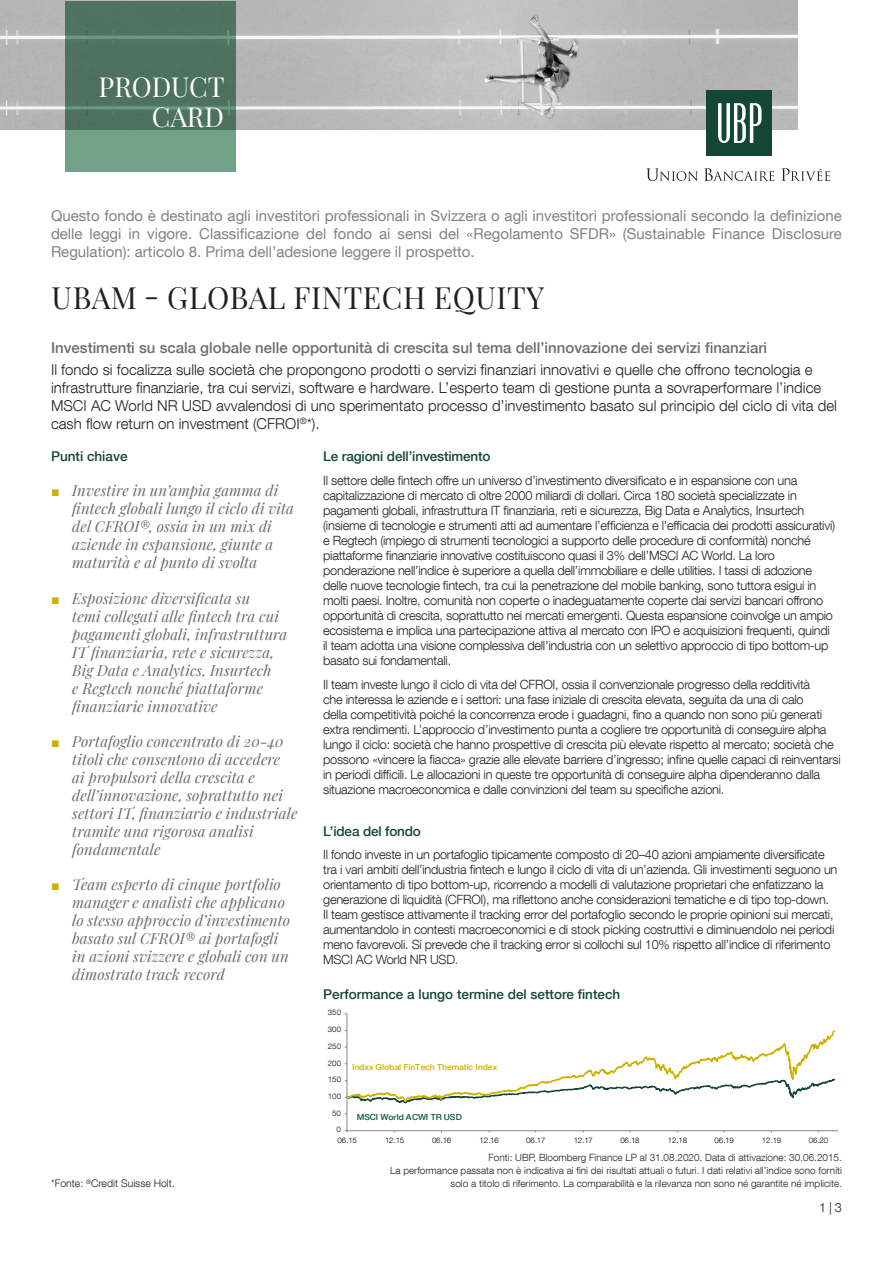
<style>
.page{position:relative;width:893px;height:1263px;background:#fff}
.page>*{position:absolute;margin:0;border:0;box-sizing:border-box;transform-origin:0 0}
.nom_du_fonds{font:30px "Playfair Display";letter-spacing:.02em;color:#231f20}
.t1{font:27px "Playfair Display";color:#fff}
.t2{font:italic 15px/18px "Playfair Display";letter-spacing:.005em;color:#6c6d70}
.Texte_Intro{font:300 15px/18px "Helvetica Neue LT Com";color:#231f20}
.For_qualified_invest{font:15px/18px "Helvetica Neue LT Com";color:#808285;text-align:justify}
.Texte_Intro_65{font:500 15px "Helvetica Neue LT Com";color:#6c6d70}
.Titre_Niv_2{font:500 13.5px "Helvetica Neue LT Com";color:#144634}
.Texte{font:300 12.75px/15px "Helvetica Neue LT Com";letter-spacing:-.02em;color:#231f20}
.Légende{font:300 10.5px "Helvetica Neue LT Com";color:#231f20}
.Sources{font:300 10.05px/12.6px "Helvetica Neue LT Com";color:#231f20;text-align:right}
.t3{font:500 8.4px "Helvetica Neue LT Com";letter-spacing:-.02em;color:#ceb000}
.t4{font:500 8.4px "Helvetica Neue LT Com";letter-spacing:-.015em;color:#09593e}
.t5{font:300 7.65px "Helvetica Neue LT Com";letter-spacing:-.025em;color:#000}
.s1{font-family:"Arial";font-style:normal;font-size:14.25px;color:#ceb000}
</style>
<div class="page">
<img style="left:0;top:0;width:797px;height:130px">
<svg style="left:65px;top:1px;width:170px;height:170px;background:#577f69"></svg>
<svg style="left:646px;top:168px;width:52px;height:13px"></svg>
<svg style="left:704px;top:168px;width:70px;height:13px"></svg>
<svg style="left:781px;top:168px;width:49px;height:13px"></svg>
<div style="left:706px;top:90px;width:66px;height:66px;background:#144634"></div>
<svg style="left:718px;top:103px;width:43px;height:40px"></svg>
<hr style="left:347px;top:1014px;width:1px;height:117px;background:#868686">
<hr style="left:347px;top:1130px;width:491px;height:1px;background:#868686">
<svg style="left:345px;top:1029px;width:490px;height:91px"></svg>
<p class="t1" style="left:99px;top:66px;width:128px">PRODUCT</p>
<p class="t1" style="left:152px;top:96px;width:74px">CARD</p>
<p class="For_qualified_invest" style="left:51px;top:206px;width:792px">Questo fondo è destinato agli investitori professionali in Svizzera o agli investitori professionali secondo la definizione delle leggi in vigore. Classificazione del fondo ai sensi del «Regolamento SFDR» (Sustainable Finance Disclosure Regulation): articolo 8. Prima dell’adesione leggere il prospetto.</p>
<p class="nom_du_fonds" style="left:52px;top:274px;width:494px">UBAM - GLOBAL FINTECH EQUITY</p>
<p class="Texte_Intro_65" style="left:51px;top:338px;width:718px">Investimenti su scala globale nelle opportunità di crescita sul tema dell’innovazione dei servizi finanziari</p>
<p class="Texte_Intro" style="left:51px;top:360px;width:787px">Il fondo si focalizza sulle società che propongono prodotti o servizi finanziari innovativi e quelle che offrono tecnologia e infrastrutture finanziarie, tra cui servizi, software e hardware. L’esperto team di gestione punta a sovraperformare l’indice MSCI AC World NR USD avvalendosi di uno sperimentato processo d’investimento basato sul principio del ciclo di vita del cash flow return on investment (CFROI<sup>®</sup>*).</p>
<p class="Titre_Niv_2" style="left:323px;top:448px;width:169px">Le ragioni dell’investimento</p>
<p class="Texte" style="left:323px;top:473px;width:513px">Il settore delle fintech offre un universo d’investimento diversificato e in espansione con una capitalizzazione di mercato di oltre 2000 miliardi di dollari. Circa 180 società specializzate in pagamenti globali, infrastruttura IT finanziaria, reti e sicurezza, Big Data e Analytics, Insurtech (insieme di tecnologie e strumenti atti ad aumentare l’efficienza e l’efficacia dei prodotti assicurativi) e Regtech (impiego di strumenti tecnologici a supporto delle procedure di conformità) nonché piattaforme finanziarie innovative costituiscono quasi il 3% dell’MSCI AC World. La loro ponderazione nell’indice è superiore a quella dell’immobiliare e delle utilities. I tassi di adozione delle nuove tecnologie fintech, tra cui la penetrazione del mobile banking, sono tuttora esigui in molti paesi. Inoltre, comunità non coperte o inadeguatamente coperte dai servizi bancari offrono opportunità di crescita, soprattutto nei mercati emergenti. Questa espansione coinvolge un ampio ecosistema e implica una partecipazione attiva al mercato con IPO e acquisizioni frequenti, quindi il team adotta una visione complessiva dell’industria con un selettivo approccio di tipo bottom-up basato sui fondamentali.</p>
<p class="Texte" style="left:323px;top:676px;width:519px">Il team investe lungo il ciclo di vita del CFROI, ossia il convenzionale progresso della redditività<br>che interessa le aziende e i settori: una fase iniziale di crescita elevata, seguita da una di calo<br>della competitività poiché la concorrenza erode i guadagni, fino a quando non sono più generati extra rendimenti. L’approccio d’investimento punta a cogliere tre opportunità di conseguire alpha lungo il ciclo: società che hanno prospettive di crescita più elevate rispetto al mercato; società che possono «vincere la fiacca» grazie alle elevate barriere d’ingresso; infine quelle capaci di reinventarsi in periodi difficili. Le allocazioni in queste tre opportunità di conseguire alpha dipenderanno dalla situazione macroeconomica e dalle convinzioni del team su specifiche azioni.</p>
<p class="Titre_Niv_2" style="left:323px;top:823px;width:99px">L’idea del fondo</p>
<p class="Texte" style="left:323px;top:847px;width:516px">Il fondo investe in un portafoglio tipicamente composto di 20–40 azioni ampiamente diversificate tra i vari ambiti dell’industria fintech e lungo il ciclo di vita di un’azienda. Gli investimenti seguono un orientamento di tipo bottom-up, ricorrendo a modelli di valutazione proprietari che enfatizzano la generazione di liquidità (CFROI), ma riflettono anche considerazioni tematiche e di tipo top-down.<br>Il team gestisce attivamente il tracking error del portafoglio secondo le proprie opinioni sui mercati, aumentandolo in contesti macroeconomici e di stock picking costruttivi e diminuendolo nei periodi meno favorevoli. Si prevede che il tracking error si collochi sul 10% rispetto all’indice di riferimento MSCI AC World NR USD.</p>
<p class="Titre_Niv_2" style="left:51px;top:448px;width:78px">Punti chiave</p>
<p class="t2" style="left:72px;top:481px;width:223px;text-indent:-21px"><span class="s1">■</span> Investire in un’ampia gamma di fintech globali lungo il ciclo di vita del CFROI®, ossia in un mix di aziende in espansione, giunte a maturità e al punto di svolta</p>
<p class="t2" style="left:72px;top:588px;width:217px;text-indent:-21px"><span class="s1">■</span> Esposizione diversificata su<br>temi collegati alle fintech tra cui pagamenti globali, infrastruttura<br>IT finanziaria, rete e sicurezza,<br>Big Data e Analytics, Insurtech<br>e Regtech nonché piattaforme finanziarie innovative</p>
<p class="t2" style="left:72px;top:731px;width:227px;text-indent:-21px"><span class="s1">■</span> Portafoglio concentrato di 20-40 titoli che consentono di accedere<br>ai propulsori della crescita e dell’innovazione, soprattutto nei settori IT, finanziario e industriale tramite una rigorosa analisi fondamentale</p>
<p class="t2" style="left:72px;top:874px;width:219px;text-indent:-21px"><span class="s1">■</span> Team esperto di cinque portfolio manager e analisti che applicano lo stesso approccio d’investimento basato sul CFROI® ai portafogli in azioni svizzere e globali con un dimostrato track record</p>
<p class="Titre_Niv_2" style="left:323px;top:986px;width:299px">Performance a lungo termine del settore fintech</p>
<p class="t5" style="left:328px;top:1008px;width:15px">350</p>
<p class="t5" style="left:328px;top:1025px;width:15px">300</p>
<p class="t5" style="left:328px;top:1041px;width:15px">250</p>
<p class="t5" style="left:328px;top:1058px;width:15px">200</p>
<p class="t5" style="left:328px;top:1075px;width:15px">150</p>
<p class="t5" style="left:328px;top:1091px;width:15px">100</p>
<p class="t5" style="left:332px;top:1108px;width:10px">50</p>
<p class="t5" style="left:336px;top:1125px;width:6px">0</p>
<p class="t3" style="left:352px;top:1061px;width:147px">Indxx Global FinTech Thematic Index</p>
<p class="t4" style="left:357px;top:1112px;width:107px">MSCI World ACWI TR USD</p>
<p class="Légende" style="left:51px;top:1177px;width:125px">*Fonte: <sup>®</sup>Credit Suisse Holt.</p>
<p class="t5" style="left:338px;top:1136px;width:21px">06.15</p>
<p class="t5" style="left:385px;top:1136px;width:21px">12.15</p>
<p class="t5" style="left:432px;top:1136px;width:21px">06.16</p>
<p class="t5" style="left:479px;top:1136px;width:21px">12.16</p>
<p class="t5" style="left:526px;top:1136px;width:21px">06.17</p>
<p class="t5" style="left:574px;top:1136px;width:21px">12.17</p>
<p class="t5" style="left:620px;top:1136px;width:21px">06.18</p>
<p class="t5" style="left:668px;top:1136px;width:21px">12.18</p>
<p class="t5" style="left:714px;top:1136px;width:21px">06.19</p>
<p class="t5" style="left:762px;top:1136px;width:21px">12.19</p>
<p class="t5" style="left:809px;top:1136px;width:21px">06.20</p>
<p class="Sources" style="left:390px;top:1151px;width:453px">Fonti: UBP, Bloomberg Finance LP al 31.08.2020. Data di attivazione: 30.06.2015.<br>La performance passata non è indicativa ai fini dei risultati attuali o futuri. I dati relativi all’indice sono forniti solo a titolo di riferimento. La comparabilità e la rilevanza non sono né garantite né implicite.</p>
<p class="Texte" style="left:819px;top:1199px;width:24px">1 | 3</p>
</div>
